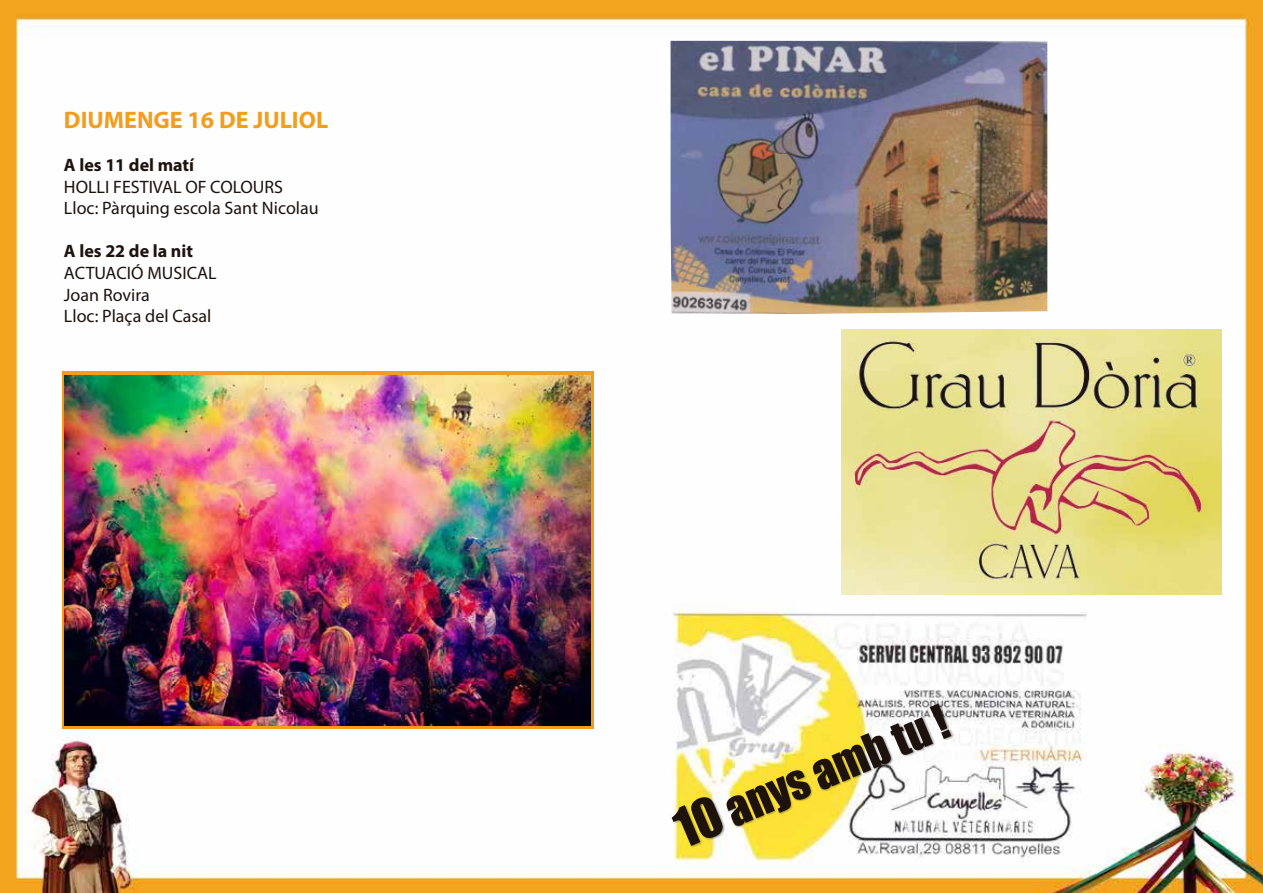
<style>
.page{position:relative;width:1263px;height:893px;background:#fff}
.page>*{position:absolute;margin:0;border:0;box-sizing:border-box;transform-origin:0 0}
.t1{font:700 24px "Myriad Pro";color:#f29d1e}
.t2{font:18px/21.6px "Myriad Pro";color:#1e120d}
.t3{font:700 18px "Myriad Pro";color:#1e120d}
</style>
<div class="page">
<img style="left:0;top:0;width:1263px;height:893px">
<svg style="left:62px;top:372px;width:531px;height:357px;fill:#f29d1e"></svg>
<img style="left:64px;top:375px;width:526px;height:350px">
<img style="left:670px;top:41px;width:377px;height:273px">
<img style="left:842px;top:330px;width:379px;height:264px">
<img style="left:662px;top:598px;width:424px;height:267px">
<img style="left:617px;top:741px;width:171px;height:152px">
<img style="left:668px;top:749px;width:120px;height:142px">
<img style="left:675px;top:657px;width:331px;height:231px">
<svg style="left:672px;top:703px;width:279px;height:143px"></svg>
<img style="left:893px;top:647px;width:136px;height:149px">
<h1 class="t1" style="left:64px;top:104px;width:266px">DIUMENGE 16 DE JULIOL</h1>
<p class="t3" style="left:64px;top:153px;width:132px">A les 11 del matí</p>
<p class="t2" style="left:64px;top:175px;width:256px">HOLLI FESTIVAL OF COLOURS<br>Lloc: Pàrquing escola Sant Nicolau</p>
<p class="t3" style="left:64px;top:240px;width:131px">A les 22 de la nit</p>
<p class="t2" style="left:64px;top:262px;width:154px">ACTUACIÓ MUSICAL<br>Joan Rovira<br>Lloc: Plaça del Casal</p>
</div>
